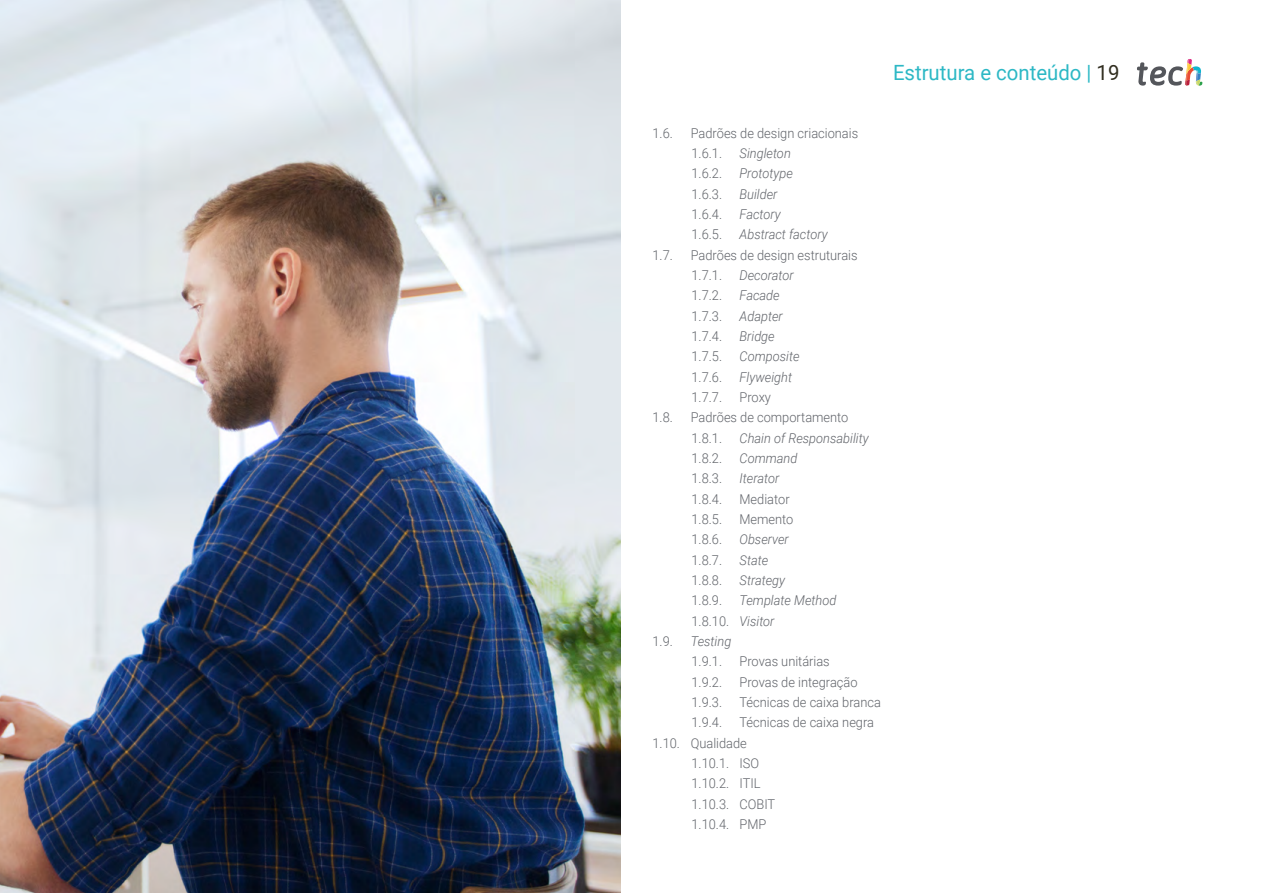
<style>
.page{position:relative;width:1263px;height:893px;background:#fff}
.page>*{position:absolute;margin:0;border:0;box-sizing:border-box;transform-origin:0 0}
.t1{font:21px "Roboto";color:#2db8c5}
.t2{font:300 13.5px/20.4px "Roboto";color:#61646a;scale:.95 1}
.t3{font:italic 300 13.5px/20.4px "Roboto";color:#61646a;scale:.95 1}
.s1{color:#312e20}
.s2{font-style:normal}
</style>
<div class="page">
<svg style="left:1137px;top:59px;width:65px;height:27px"></svg>
<img style="left:0;top:0;width:621px;height:893px">
<h1 class="t1" style="left:893px;top:57px;width:228px">Estrutura e conteúdo | <span class="s1">19</span></h1>
<p class="t2" style="left:652px;top:122px;width:23px">1.6.</p>
<p class="t2" style="left:691px;top:122px;width:178px">Padrões de design criacionais<br>1.6.1.</p>
<p class="t3" style="left:739px;top:143px;width:56px">Singleton</p>
<p class="t2" style="left:691px;top:163px;width:34px">1.6.2.</p>
<p class="t3" style="left:739px;top:163px;width:58px">Prototype</p>
<p class="t2" style="left:691px;top:183px;width:34px">1.6.3.</p>
<p class="t3" style="left:739px;top:183px;width:41px">Builder</p>
<p class="t2" style="left:691px;top:204px;width:34px">1.6.4.</p>
<p class="t3" style="left:739px;top:204px;width:45px">Factory</p>
<p class="t2" style="left:691px;top:224px;width:34px">1.6.5.</p>
<p class="t3" style="left:739px;top:224px;width:94px">Abstract factory</p>
<p class="t2" style="left:652px;top:244px;width:23px">1.7.</p>
<p class="t2" style="left:691px;top:244px;width:177px">Padrões de design estruturais<br>1.7.1.</p>
<p class="t3" style="left:739px;top:265px;width:58px">Decorator</p>
<p class="t2" style="left:691px;top:285px;width:34px">1.7.2.</p>
<p class="t3" style="left:739px;top:285px;width:44px">Facade</p>
<p class="t2" style="left:691px;top:305px;width:34px">1.7.3.</p>
<p class="t3" style="left:739px;top:305px;width:47px">Adapter</p>
<p class="t2" style="left:691px;top:325px;width:34px">1.7.4.</p>
<p class="t3" style="left:739px;top:325px;width:39px">Bridge</p>
<p class="t2" style="left:691px;top:346px;width:34px">1.7.5.</p>
<p class="t3" style="left:739px;top:346px;width:65px">Composite</p>
<p class="t2" style="left:691px;top:366px;width:34px">1.7.6.</p>
<p class="t3" style="left:739px;top:366px;width:57px">Flyweight</p>
<p class="t2" style="left:691px;top:386px;width:34px">1.7.7.</p>
<p class="t2" style="left:739px;top:386px;width:35px">Proxy</p>
<p class="t2" style="left:652px;top:407px;width:23px">1.8.</p>
<p class="t2" style="left:691px;top:407px;width:167px">Padrões de comportamento<br>1.8.1.</p>
<p class="t3" style="left:739px;top:427px;width:137px">Chain of Responsability</p>
<p class="t2" style="left:691px;top:447px;width:34px">1.8.2.</p>
<p class="t3" style="left:739px;top:447px;width:63px">Command</p>
<p class="t2" style="left:691px;top:468px;width:34px">1.8.3.</p>
<p class="t3" style="left:739px;top:468px;width:43px">Iterator</p>
<p class="t2" style="left:691px;top:488px;width:34px">1.8.4.</p>
<p class="t2" style="left:739px;top:488px;width:54px">Mediator</p>
<p class="t2" style="left:691px;top:508px;width:34px">1.8.5.</p>
<p class="t2" style="left:739px;top:508px;width:58px">Memento</p>
<p class="t2" style="left:691px;top:529px;width:34px">1.8.6.</p>
<p class="t3" style="left:739px;top:529px;width:53px">Observer</p>
<p class="t2" style="left:691px;top:549px;width:34px">1.8.7.</p>
<p class="t3" style="left:739px;top:549px;width:32px">State</p>
<p class="t2" style="left:691px;top:569px;width:34px">1.8.8.</p>
<p class="t3" style="left:739px;top:569px;width:50px">Strategy</p>
<p class="t2" style="left:691px;top:590px;width:34px">1.8.9.</p>
<p class="t3" style="left:691px;top:590px;width:154px;text-indent:48px">Template Method<br><span class="s2">1.8.10.</span> Visitor</p>
<p class="t2" style="left:652px;top:630px;width:23px">1.9.</p>
<p class="t3" style="left:691px;top:630px;width:44px">Testing</p>
<p class="t2" style="left:691px;top:651px;width:34px">1.9.1.</p>
<p class="t2" style="left:739px;top:651px;width:96px">Provas unitárias</p>
<p class="t2" style="left:691px;top:671px;width:34px">1.9.2.</p>
<p class="t2" style="left:739px;top:671px;width:126px">Provas de integração</p>
<p class="t2" style="left:691px;top:691px;width:34px">1.9.3.</p>
<p class="t2" style="left:739px;top:691px;width:150px">Técnicas de caixa branca</p>
<p class="t2" style="left:691px;top:712px;width:34px">1.9.4.</p>
<p class="t2" style="left:739px;top:712px;width:143px">Técnicas de caixa negra</p>
<p class="t2" style="left:652px;top:732px;width:101px">1.10. Qualidade</p>
<p class="t2" style="left:691px;top:752px;width:73px">1.10.1. ISO</p>
<p class="t2" style="left:691px;top:773px;width:74px">1.10.2. ITIL</p>
<p class="t2" style="left:691px;top:793px;width:90px">1.10.3. COBIT</p>
<p class="t2" style="left:691px;top:813px;width:80px">1.10.4. PMP</p>
</div>
